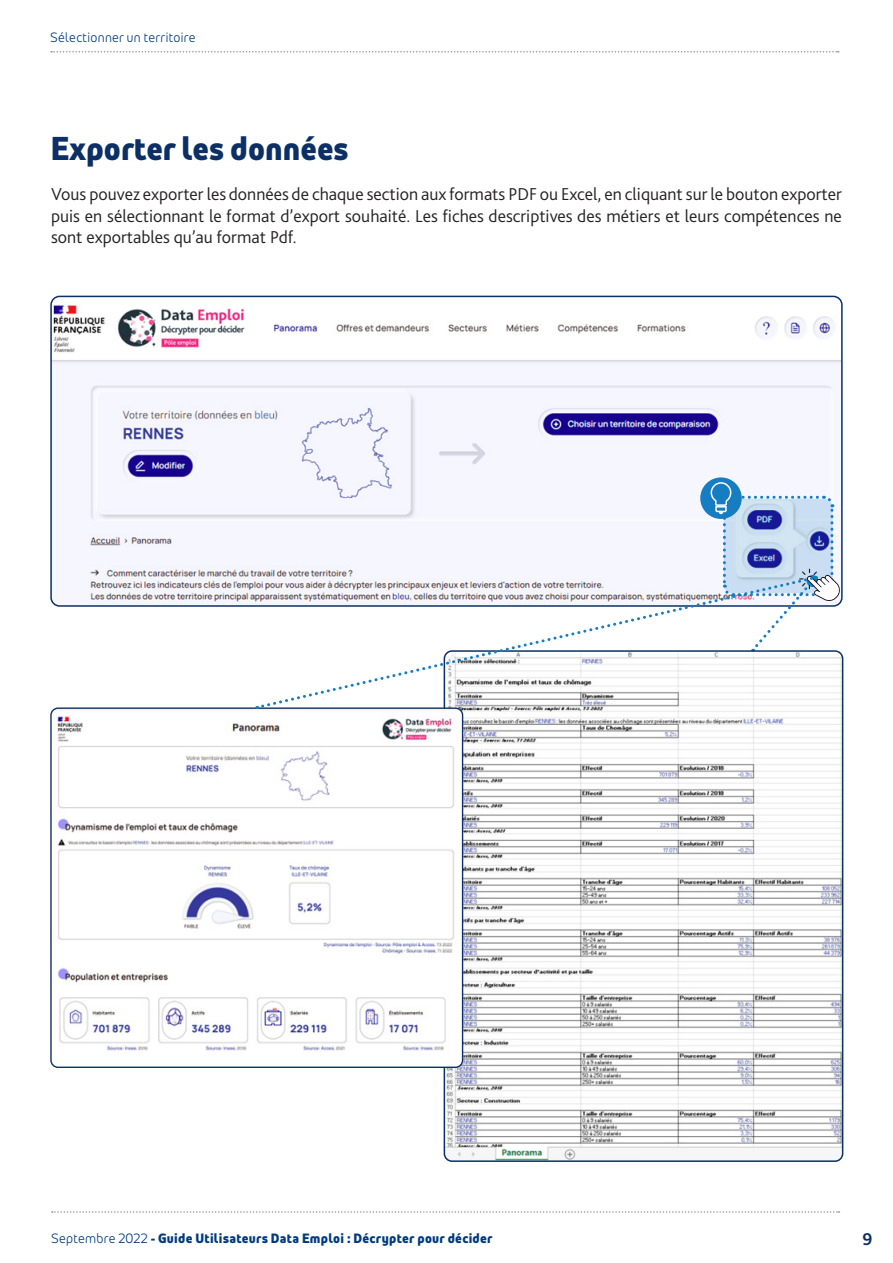
<style>
.page{position:relative;width:893px;height:1263px;background:#fff}
.page>*{position:absolute;margin:0;border:0;box-sizing:border-box;transform-origin:0 0}
.Sous-Titre_1{font:700 33px "Pole Emploi Pro";color:#0c3065}
.Chapeau{font:300 18px/21.6px "Bliss 2";color:#231f20;text-align:justify}
.t1{font:700 18px "Bliss 2";color:#0c3065}
.t2{font:700 13.5px "Pole Emploi Pro";letter-spacing:.02em;color:#013b7f}
.t3{font:300 13.5px "Pole Emploi Pro";letter-spacing:.025em;color:#013b7f}
.s1{font-weight:300}
</style>
<div class="page">
<svg style="left:52px;top:1211px;width:787px;height:2px"></svg>
<svg style="left:51px;top:51px;width:788px;height:2px"></svg>
<img style="left:51px;top:297px;width:791px;height:307px">
<div style="left:700px;top:477px;width:42px;height:42px;background:#177dc2;border-radius:50%"></div>
<img style="left:447px;top:653px;width:396px;height:506px">
<img style="left:52px;top:709px;width:410px;height:358px">
<svg style="left:259px;top:575px;width:557px;height:135px"></svg>
<svg style="left:710px;top:481px;width:130px;height:171px"></svg>
<p class="t3" style="left:50px;top:27px;width:147px">Sélectionner un territoire</p>
<p class="Sous-Titre_1" style="left:51px;top:123px;width:299px">Exporter les données</p>
<p class="Chapeau" style="left:51px;top:183px;width:792px">Vous pouvez exporter les données de chaque section aux formats PDF ou Excel, en cliquant sur le bouton exporter puis en sélectionnant le format d’export souhaité. Les fiches descriptives des métiers et leurs compétences ne sont exportables qu’au format Pdf.</p>
<p class="t2" style="left:51px;top:1228px;width:443px"><span class="s1">Septembre 2022</span> - Guide Utilisateurs Data Emploi : Décrypter pour décider</p>
<p class="t1" style="left:862px;top:1227px;width:12px">9</p>
</div>
